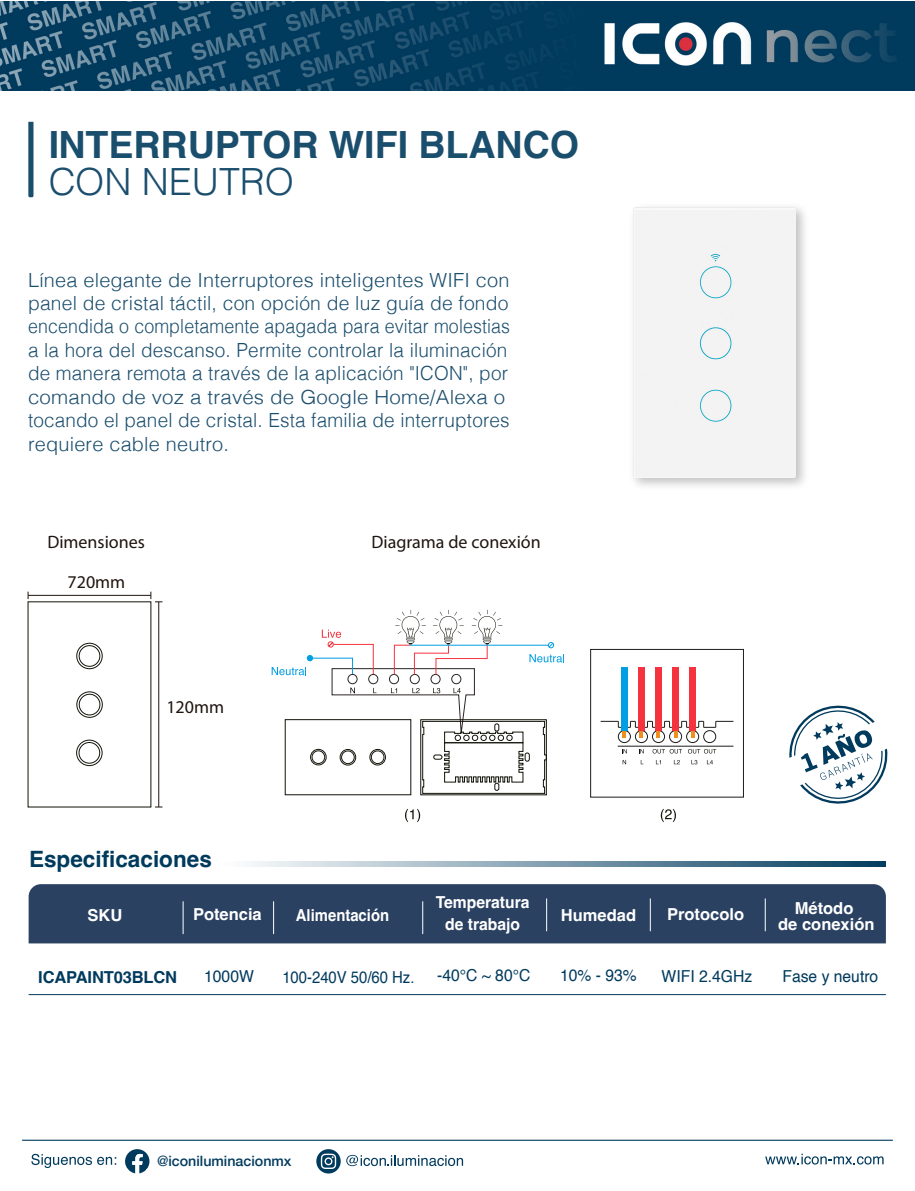
<style>
.page{position:relative;width:915px;height:1191px;background:#fff}
.page>*{position:absolute;margin:0;border:0;box-sizing:border-box;transform-origin:0 0}
.t1{font:700 37.5px "Helvetica";color:#003a5d}
.t2{font:300 37.5px "Helvetica";color:#003a5d}
.t3{font:700 22.5px "Helvetica";color:#003a5d}
.t4{font:300 19.5px/23.4px "Helvetica";letter-spacing:.01em;color:#003a5d}
.t5{font:18px "Myriad Pro";color:#1f140f}
.t6{font:700 16.5px/16.5px "Helvetica";color:#fff;text-align:center}
.t7{font:16.5px "Helvetica";color:#003a5d;scale:.95 1}
.t8{font:700 16.5px/21.6px "Helvetica";color:#fff;text-align:center;scale:.95 1}
.t9{font:16.5px "Helvetica";color:#003a5d;scale:.9 1}
.t10{font:700 16.5px "Helvetica";letter-spacing:-.01em;color:#003a5d}
.t11{font:700 16.5px "Helvetica";color:#fff;scale:.9 1}
.t12{font:500 14.25px "Helvetica Neue";color:#003a5d}
</style>
<div class="page">
<svg style="left:28px;top:122px;width:5px;height:75px"></svg>
<div style="left:29px;top:884px;width:856px;height:59px;background:#2a4162"></div>
<svg style="left:250px;top:861px;width:635px;height:6px;background:#7b99ab"></svg>
<hr style="left:649px;top:898px;width:1px;height:33px;background:#fff">
<hr style="left:764px;top:898px;width:1px;height:33px;background:#fff">
<hr style="left:546px;top:898px;width:1px;height:33px;background:#fff">
<hr style="left:182px;top:901px;width:1px;height:33px;background:#fff">
<hr style="left:273px;top:901px;width:1px;height:33px;background:#fff">
<hr style="left:422px;top:901px;width:1px;height:33px;background:#fff">
<hr style="left:29px;top:994px;width:856px;height:1px;background:#003a5d">
<svg style="left:789px;top:705px;width:99px;height:99px"></svg>
<hr style="left:28px;top:595px;width:123px;height:1px;background:#1f140f">
<svg style="left:150px;top:591px;width:12px;height:11px"></svg>
<hr style="left:158px;top:602px;width:1px;height:205px;background:#1f140f">
<div style="left:76px;top:740px;width:26px;height:25px;border:1px solid #121309;border-radius:50%"></div>
<div style="left:79px;top:742px;width:21px;height:21px;border:1px solid #121309;border-radius:50%"></div>
<div style="left:77px;top:691px;width:25px;height:26px;border:1px solid #121309;border-radius:50%"></div>
<div style="left:79px;top:694px;width:21px;height:21px;border:1px solid #121309;border-radius:50%"></div>
<div style="left:76px;top:643px;width:26px;height:26px;border:1px solid #121309;border-radius:50%"></div>
<div style="left:79px;top:645px;width:21px;height:21px;border:1px solid #121309;border-radius:50%"></div>
<img style="left:0;top:1px;width:914px;height:90px">
<hr style="left:22px;top:1139px;width:870px;height:1px;background:#003a5d">
<svg style="left:765px;top:1153px;width:118px;height:11px"></svg>
<svg style="left:31px;top:1153px;width:85px;height:15px"></svg>
<svg style="left:346px;top:1154px;width:117px;height:12px"></svg>
<svg style="left:125px;top:1149px;width:24px;height:24px"></svg>
<svg style="left:316px;top:1149px;width:24px;height:24px"></svg>
<svg style="left:321px;top:1153px;width:15px;height:16px"></svg>
<svg style="left:405px;top:809px;width:15px;height:13px"></svg>
<svg style="left:660px;top:809px;width:15px;height:13px"></svg>
<div style="left:420px;top:719px;width:126px;height:76px;border:1px solid #121309"></div>
<svg style="left:639px;top:749px;width:4px;height:4px"></svg>
<svg style="left:688px;top:749px;width:28px;height:4px"></svg>
<svg style="left:652px;top:749px;width:29px;height:4px"></svg>
<svg style="left:655px;top:760px;width:5px;height:4px"></svg>
<svg style="left:673px;top:760px;width:6px;height:4px"></svg>
<svg style="left:691px;top:760px;width:6px;height:4px"></svg>
<svg style="left:706px;top:760px;width:6px;height:4px"></svg>
<div style="left:686px;top:730px;width:12px;height:13px;border:1px solid #1c1c1d;border-radius:50%"></div>
<div style="left:634px;top:730px;width:13px;height:13px;border:1px solid #1c1c1d;border-radius:50%"></div>
<div style="left:617px;top:730px;width:13px;height:13px;border:1px solid #1c1c1d;border-radius:50%"></div>
<div style="left:652px;top:730px;width:12px;height:13px;border:1px solid #1c1c1d;border-radius:50%"></div>
<div style="left:669px;top:730px;width:12px;height:13px;border:1px solid #1c1c1d;border-radius:50%"></div>
<div style="left:703px;top:730px;width:12px;height:13px;border:1px solid #1c1c1d;border-radius:50%"></div>
<hr style="left:617px;top:746px;width:116px;height:1px;background:#1c1c1d">
<div style="left:590px;top:649px;width:153px;height:148px;border:1px solid #1d1d1b"></div>
<div style="left:689px;top:667px;width:6px;height:64px;background:#f5333f"></div>
<div style="left:672px;top:667px;width:6px;height:64px;background:#f5333f"></div>
<div style="left:638px;top:667px;width:6px;height:64px;background:#f5333f"></div>
<div style="left:655px;top:667px;width:6px;height:64px;background:#f5333f"></div>
<svg style="left:600px;top:721px;width:133px;height:17px"></svg>
<div style="left:621px;top:667px;width:6px;height:64px;background:#009ee2"></div>
<svg style="left:622px;top:749px;width:4px;height:4px"></svg>
<svg style="left:271px;top:610px;width:293px;height:183px"></svg>
<svg style="left:622px;top:760px;width:4px;height:4px"></svg>
<img style="left:634px;top:207px;width:171px;height:279px">
<div style="left:633px;top:207px;width:162px;height:270px;background:#f3f3f3"></div>
<h1 class="t1" style="left:48px;top:121px;width:532px">INTERRUPTOR WIFI BLANCO</h1>
<h1 class="t2" style="left:48px;top:150px;width:247px">CON NEUTRO</h1>
<p class="t4" style="left:28px;top:267px;width:483px">Línea elegante de Interruptores inteligentes WIFI con panel de cristal táctil, con opción de luz guía de fondo encendida o completamente apagada para evitar molestias a la hora del descanso. Permite controlar la iluminación de manera remota a través de la aplicación "ICON", por comando de voz a través de Google Home/Alexa o tocando el panel de cristal. Esta familia de interruptores requiere cable neutro.</p>
<p class="t5" style="left:47px;top:531px;width:99px">Dimensiones</p>
<p class="t5" style="left:67px;top:571px;width:59px">720mm</p>
<p class="t5" style="left:166px;top:695px;width:59px">120mm</p>
<p class="t5" style="left:371px;top:531px;width:171px">Diagrama de conexión</p>
<p class="t3" style="left:29px;top:845px;width:184px">Especificaciones</p>
<p class="t6" style="left:87px;top:909px;width:36px">SKU</p>
<p class="t6" style="left:193px;top:908px;width:70px">Potencia</p>
<p class="t11" style="left:296px;top:905px;width:105px">Alimentación</p>
<p class="t8" style="left:435px;top:893px;width:100px">Temperatura de trabajo</p>
<p class="t6" style="left:560px;top:909px;width:77px">Humedad</p>
<p class="t6" style="left:666px;top:908px;width:79px">Protocolo</p>
<p class="t6" style="left:778px;top:901px;width:98px">Método<br>de conexión</p>
<p class="t10" style="left:38px;top:967px;width:140px">ICAPAINT03BLCN</p>
<p class="t7" style="left:204px;top:963px;width:54px">1000W</p>
<p class="t9" style="left:282px;top:964px;width:148px">100-240V 50/60 Hz.</p>
<p class="t7" style="left:437px;top:962px;width:100px">-40℃ ~ 80℃</p>
<p class="t7" style="left:560px;top:962px;width:82px">10% - 93%</p>
<p class="t7" style="left:661px;top:963px;width:97px">WIFI 2.4GHz</p>
<p class="t7" style="left:782px;top:963px;width:102px">Fase y neutro</p>
<p class="t12" style="left:157px;top:1149px;width:136px">@iconiluminacionmx</p>
</div>
